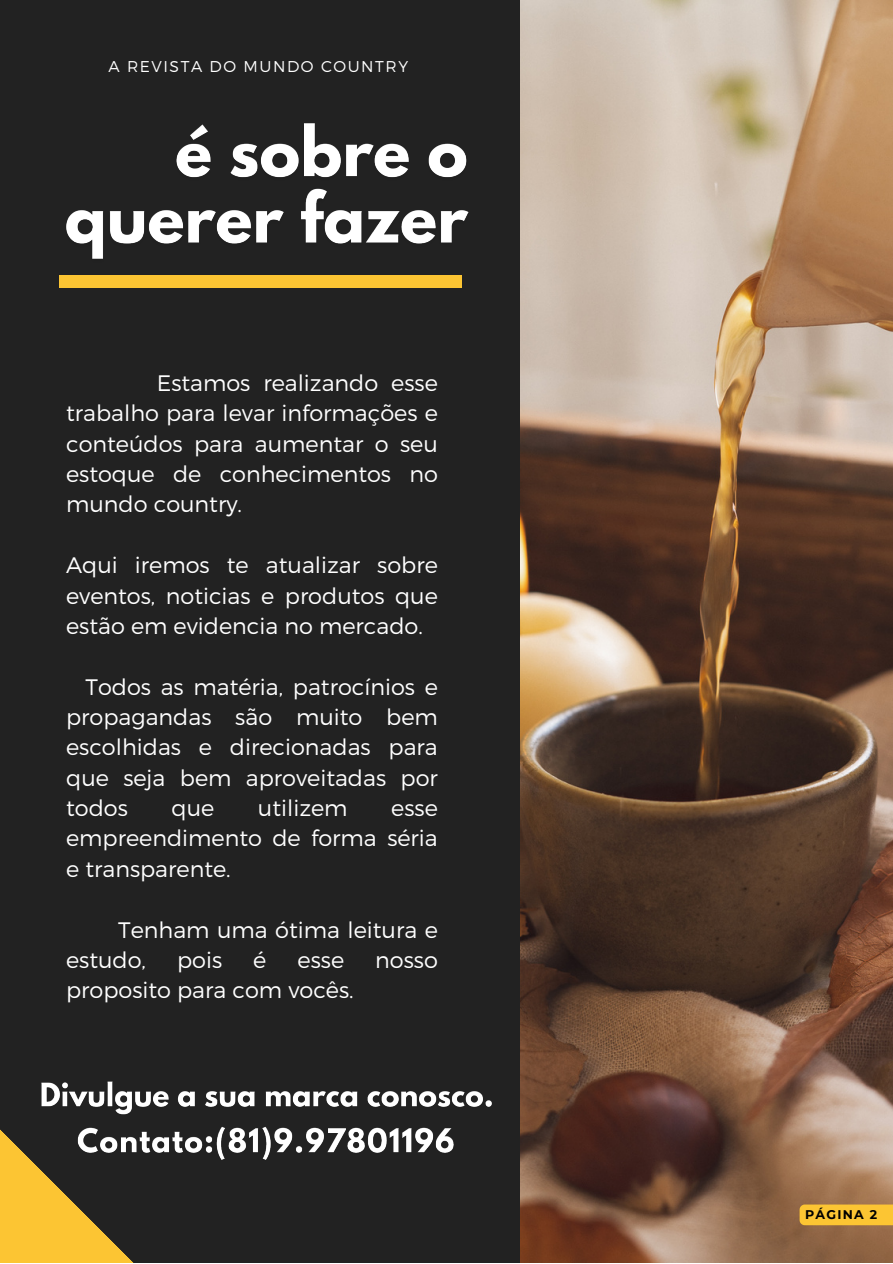
<style>
.page{position:relative;width:893px;height:1264px;background:#fff}
.page>*{position:absolute;margin:0;border:0;box-sizing:border-box;transform-origin:0 0}
.t1{font:300 22.35px/30.3px "Montserrat";color:#fff;text-align:justify}
.t2{font:300 15.6px "Montserrat";letter-spacing:.1em;color:#fff}
.t3{font:700 12.6px "Montserrat";letter-spacing:.1em;color:#000}
</style>
<div class="page">
<div style="left:0;top:0;width:892px;height:1262px;background:#222"></div>
<div style="left:59px;top:275px;width:403px;height:13px;background:#fcc533"></div>
<svg style="left:0;top:1129px;width:133px;height:133px;fill:#fcc533"></svg>
<img style="left:520px;top:0;width:372px;height:1262px">
<div style="left:799px;top:1204px;width:93px;height:21px;background:#fcc533"></div>
<img style="left:66px;top:123px;width:403px;height:136px">
<img style="left:41px;top:1081px;width:451px;height:34px">
<img style="left:75px;top:1126px;width:379px;height:37px">
<p class="t2" style="left:108px;top:56px;width:301px">A REVISTA DO MUNDO COUNTRY</p>
<p class="t1" style="left:66px;top:367px;width:373px;text-indent:91px">Estamos realizando esse trabalho para levar informações e conteúdos para aumentar o seu estoque de conhecimentos no mundo country.</p>
<p class="t1" style="left:66px;top:549px;width:373px">Aqui iremos te atualizar sobre eventos, noticias e produtos que estão em evidencia no mercado.</p>
<p class="t1" style="left:66px;top:670px;width:373px;text-indent:19px">Todos as matéria, patrocínios e propagandas são muito bem escolhidas e direcionadas para que seja bem aproveitadas por todos</p>
<p class="t1" style="left:171px;top:791px;width:44px">que</p>
<p class="t1" style="left:258px;top:791px;width:91px">utilizem</p>
<p class="t1" style="left:66px;top:791px;width:373px;text-indent:325px">esse empreendimento de forma séria e transparente.</p>
<p class="t1" style="left:66px;top:913px;width:373px;text-indent:52px">Tenham uma ótima leitura e estudo,</p>
<p class="t1" style="left:177px;top:943px;width:47px">pois</p>
<p class="t1" style="left:253px;top:943px;width:15px">é</p>
<p class="t1" style="left:297px;top:943px;width:48px">esse</p>
<p class="t1" style="left:375px;top:943px;width:64px">nosso</p>
<p class="t1" style="left:66px;top:974px;width:289px">proposito para com vocês.</p>
<p class="t3" style="left:805px;top:1206px;width:74px">PÁGINA 2</p>
</div>
